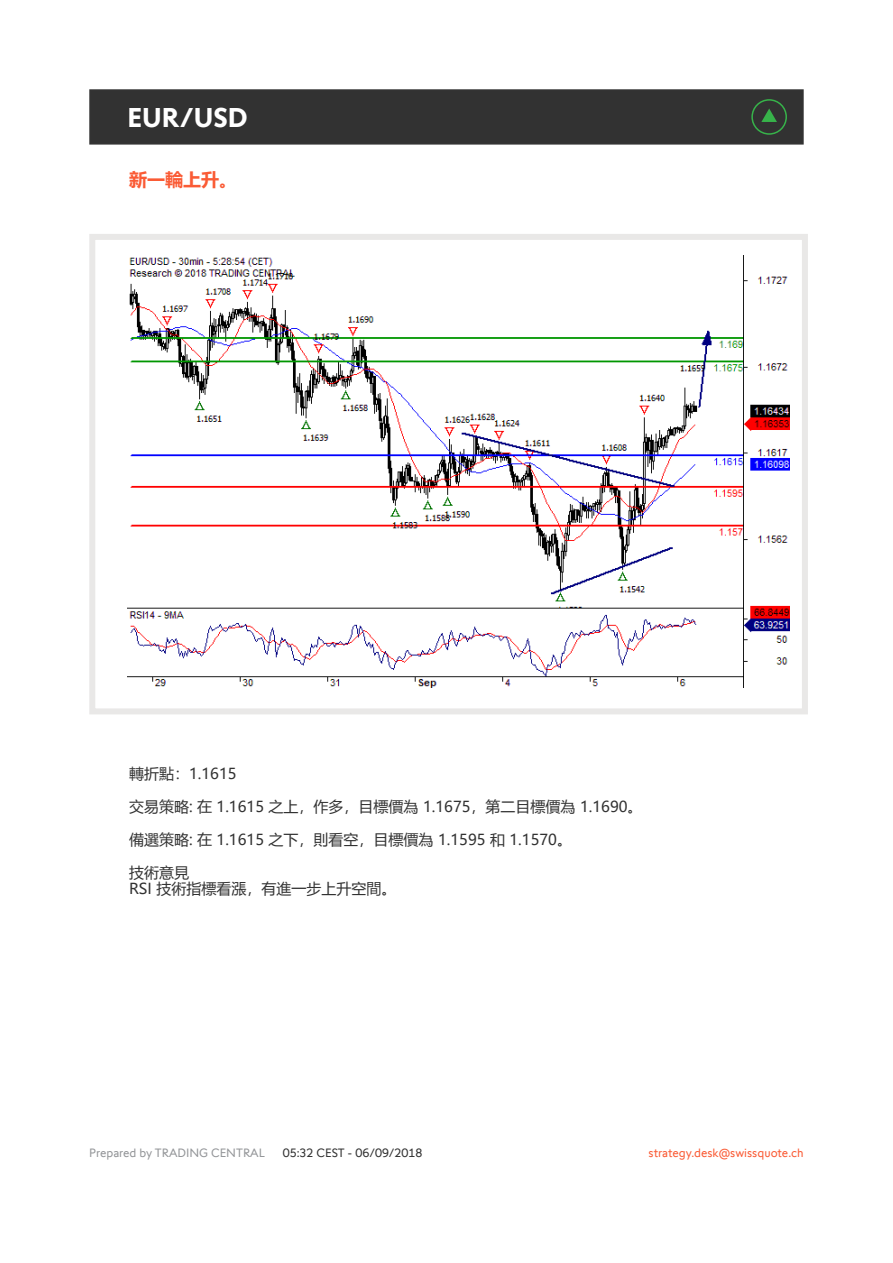
<style>
.page{position:relative;width:893px;height:1263px;background:#fff}
.page>*{position:absolute;margin:0;border:0;box-sizing:border-box;transform-origin:0 0}
.t1{font:700 27px "Swissquote CT";color:#fff}
.t2{font:700 18px "Microsoft Ya Hei UI";color:#fa5b35}
.t3{font:15px/16.5px "Microsoft Ya Hei UI";color:#323232}
.t4{font:12px "Swissquote CT";color:#fa5b35}
.t5{font:12px "Swissquote CT";color:#939598}
.t6{font:12px "Swissquote CT";color:#323232}
</style>
<div class="page">
<div style="left:89px;top:234px;width:719px;height:480px;border:6px solid #e9e8e7"></div>
<div style="left:89px;top:89px;width:715px;height:56px;background:#323232;border:2px solid #323232"></div>
<img style="left:128px;top:255px;width:661px;height:432px">
<svg style="left:751px;top:99px;width:36px;height:36px"></svg>
<h1 class="t1" style="left:128px;top:101px;width:122px">EUR/USD</h1>
<p class="t2" style="left:129px;top:167px;width:109px">新一輪上升。</p>
<p class="t3" style="left:129px;top:765px;width:109px">轉折點：1.1615</p>
<p class="t3" style="left:129px;top:798px;width:515px">交易策略: 在 1.1615 之上，作多，目標價為 1.1675，第二目標價為 1.1690。</p>
<p class="t3" style="left:129px;top:831px;width:444px">備選策略: 在 1.1615 之下，則看空，目標價為 1.1595 和 1.1570。</p>
<p class="t3" style="left:129px;top:864px;width:269px">技術意見<br>RSI 技術指標看漲，有進一步上升空間。</p>
<p class="t5" style="left:89px;top:1145px;width:177px">Prepared by TRADING CENTRAL</p>
<p class="t6" style="left:283px;top:1145px;width:141px">05:32 CEST - 06/09/2018</p>
<p class="t4" style="left:649px;top:1145px;width:157px">strategy.desk@swissquote.ch</p>
</div>
